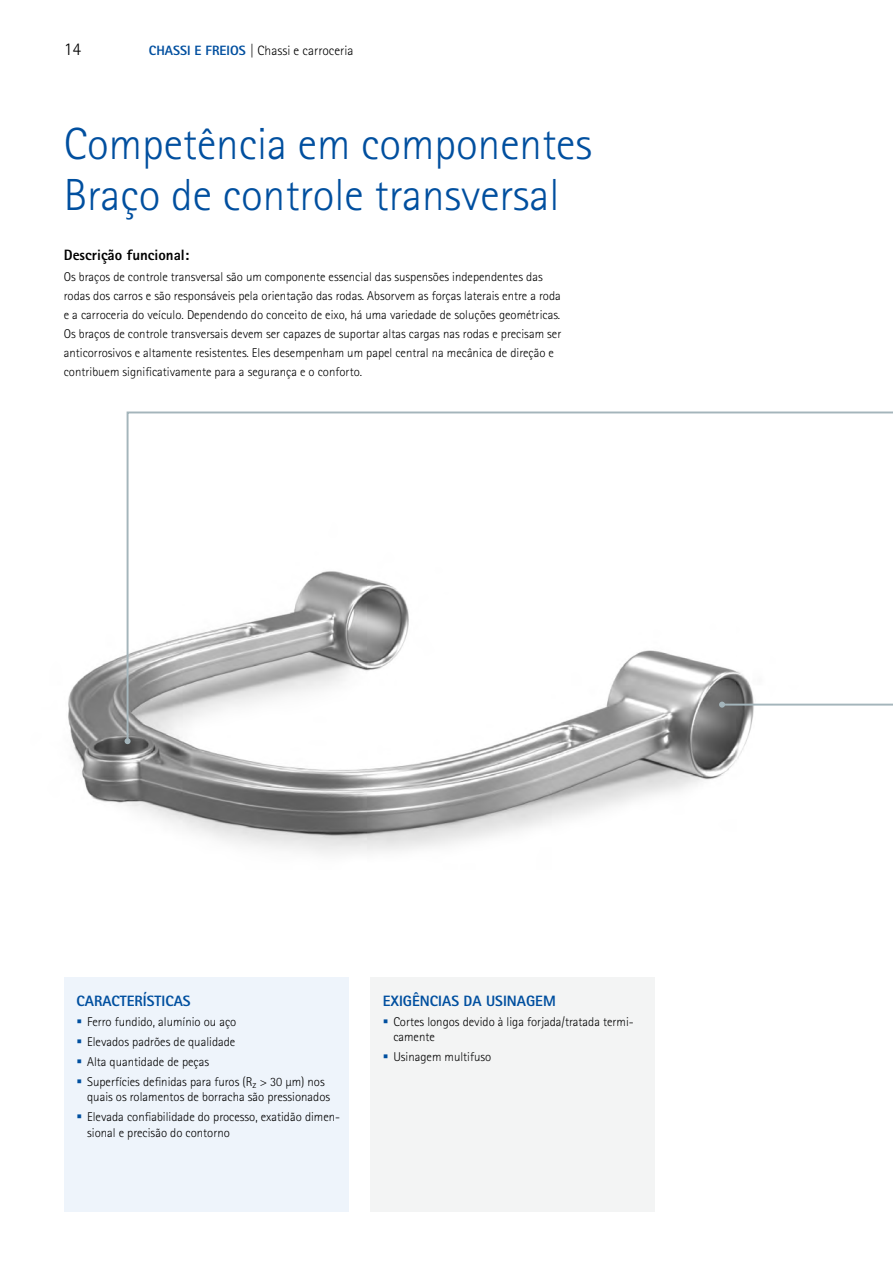
<style>
.page{position:relative;width:893px;height:1263px;background:#fff}
.page>*{position:absolute;margin:0;border:0;box-sizing:border-box;transform-origin:0 0}
.t1{font:300 45px/51px "Rotis Sans Serif W1 G";color:#004f9f}
.t2{font:300 18px "Rotis Sans Serif W1 G";color:#000}
.t3{font:800 15px "Rotis Sans Serif W1 G";color:#004f9f}
.t4{font:800 15px "Rotis Sans Serif W1 G";color:#000}
.t5{font:300 13.5px "Rotis Sans Serif W1 G";color:#000}
.t6{font:300 12.75px/19px "Rotis Sans Serif W1 G";color:#000}
.s1{font-weight:800;color:#004f9f}
</style>
<div class="page">
<img style="left:68px;top:655px;width:678px;height:199px">
<svg style="left:126px;top:411px;width:767px;height:332px"></svg>
<svg style="left:125px;top:738px;width:6px;height:6px"></svg>
<hr style="left:722px;top:704px;width:171px;height:2px;background:#a4b5bb">
<svg style="left:719px;top:702px;width:6px;height:6px"></svg>
<div style="left:370px;top:977px;width:285px;height:235px;background:#f3f4f4"></div>
<div style="left:64px;top:977px;width:285px;height:235px;background:#eef4fb"></div>
<h2 class="t2" style="left:64px;top:39px;width:19px">14</h2>
<p class="t5" style="left:149px;top:43px;width:206px"><span class="s1">CHASSI E FREIOS</span> | Chassi e carroceria</p>
<h1 class="t1" style="left:64px;top:119px;width:530px">Competência em componentes<br>Braço de controle transversal</h1>
<p class="t4" style="left:64px;top:246px;width:127px">Descrição funcional:</p>
<p class="t6" style="left:64px;top:267px;width:499px">Os braços de controle transversal são um componente essencial das suspensões independentes das rodas dos carros e são responsáveis pela orientação das rodas. Absorvem as forças laterais entre a roda e a carroceria do veículo. Dependendo do conceito de eixo, há uma variedade de soluções geométricas.<br>Os braços de controle transversais devem ser capazes de suportar altas cargas nas rodas e precisam ser anticorrosivos e altamente resistentes. Eles desempenham um papel central na mecânica de direção e contribuem significativamente para a segurança e o conforto.</p>
<p class="t3" style="left:77px;top:991px;width:116px">CARACTERÍSTICAS</p>
<p class="t6" style="left:87px;top:1011px;width:239px;line-height:20px">Ferro fundido, alumínio ou aço<br>Elevados padrões de qualidade<br>Alta quantidade de peças<br>Superfícies definidas para furos (R<sub>z</sub> &gt; 30 µm) nos</p>
<p class="t6" style="left:87px;top:1087px;width:254px;line-height:20px">quais os rolamentos de borracha são pressionados<br>Elevada confiabilidade do processo, exatidão dimen-</p>
<p class="t6" style="left:87px;top:1123px;width:144px">sional e precisão do contorno</p>
<p class="t3" style="left:383px;top:991px;width:175px">EXIGÊNCIAS DA USINAGEM</p>
<p class="t6" style="left:393px;top:1014px;width:242px;line-height:15.8px">Cortes longos devido à liga forjada/tratada termi&shy;camente</p>
<p class="t6" style="left:393px;top:1048px;width:99px">Usinagem multifuso</p>
</div>
